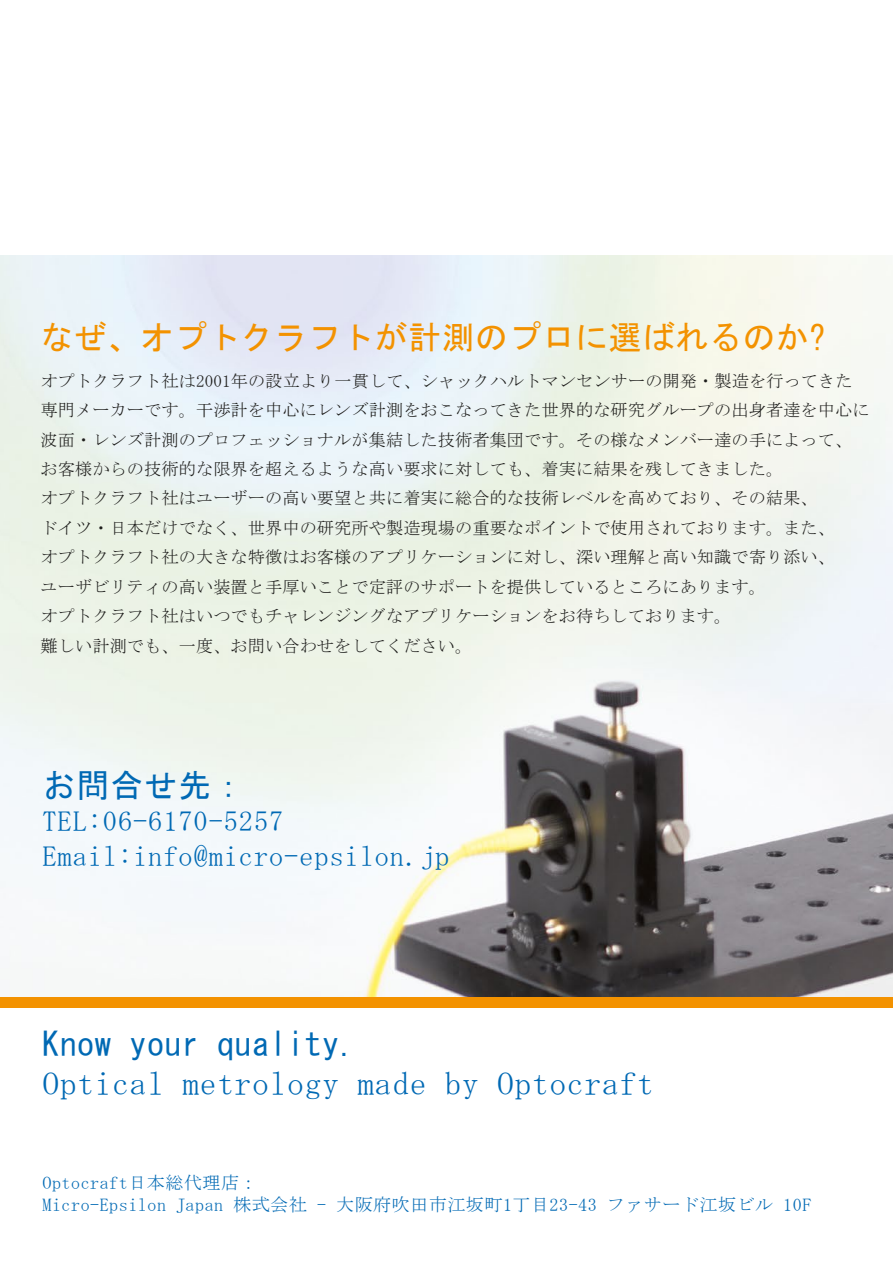
<style>
.page{position:relative;width:893px;height:1263px;background:#fff}
.page>*{position:absolute;margin:0;border:0;box-sizing:border-box;transform-origin:0 0}
.t1{font:33px "MS Mincho";letter-spacing:.03em;color:#0069b4}
.t2{font:33px "MS Gothic";letter-spacing:.03em;color:#0069b4}
.t3{font:32.85px "MS Gothic";letter-spacing:.02em;color:#f39200}
.t4{font:28.5px/34.2px "MS Mincho";letter-spacing:.03em;color:#0069b4}
.t5{font:18px/21.6px "MS Mincho";letter-spacing:.03em;color:#0069b4}
.t6{font:17.1px/29.4px "MS Mincho";letter-spacing:.01em;color:#1d1d1b}
</style>
<div class="page">
<img style="left:0;top:255px;width:893px;height:742px">
<div style="left:0;top:997px;width:893px;height:11px;background:#f39200"></div>
<h2 class="t3" style="left:41px;top:321px;width:787px">なぜ、オプトクラフトが計測のプロに選ばれるのか?</h2>
<p class="t6" style="left:41px;top:366px;width:830px">オプトクラフト社は2001年の設立より一貫して、シャックハルトマンセンサーの開発・製造を行ってきた専門メーカーです。干渉計を中心にレンズ計測をおこなってきた世界的な研究グループの出身者達を中心に波面・レンズ計測のプロフェッショナルが集結した技術者集団です。その様なメンバー達の手によって、お客様からの技術的な限界を超えるような高い要求に対しても、着実に結果を残してきました。<br>オプトクラフト社はユーザーの高い要望と共に着実に総合的な技術レベルを高めており、その結果、<br>ドイツ・日本だけでなく、世界中の研究所や製造現場の重要なポイントで使用されております。また、<br>オプトクラフト社の大きな特徴はお客様のアプリケーションに対し、深い理解と高い知識で寄り添い、<br>ユーザビリティの高い装置と手厚いことで定評のサポートを提供しているところにあります。<br>オプトクラフト社はいつでもチャレンジングなアプリケーションをお待ちしております。<br>難しい計測でも、一度、お問い合わせをしてください。</p>
<h1 class="t2" style="left:43px;top:769px;width:204px">お問合せ先：</h1>
<h3 class="t4" style="left:43px;top:804px;width:408px">TEL:06-6170-5257<br>Email:info@micro-epsilon.jp</h3>
<h1 class="t2" style="left:43px;top:1027px;width:315px">Know your quality.</h1>
<h1 class="t1" style="left:43px;top:1067px;width:613px">Optical metrology made by Optocraft</h1>
<p class="t5" style="left:43px;top:1172px;width:770px">Optocraft日本総代理店：<br>Micro-Epsilon Japan 株式会社 - 大阪府吹田市江坂町1丁目23-43 ファサード江坂ビル 10F</p>
</div>
